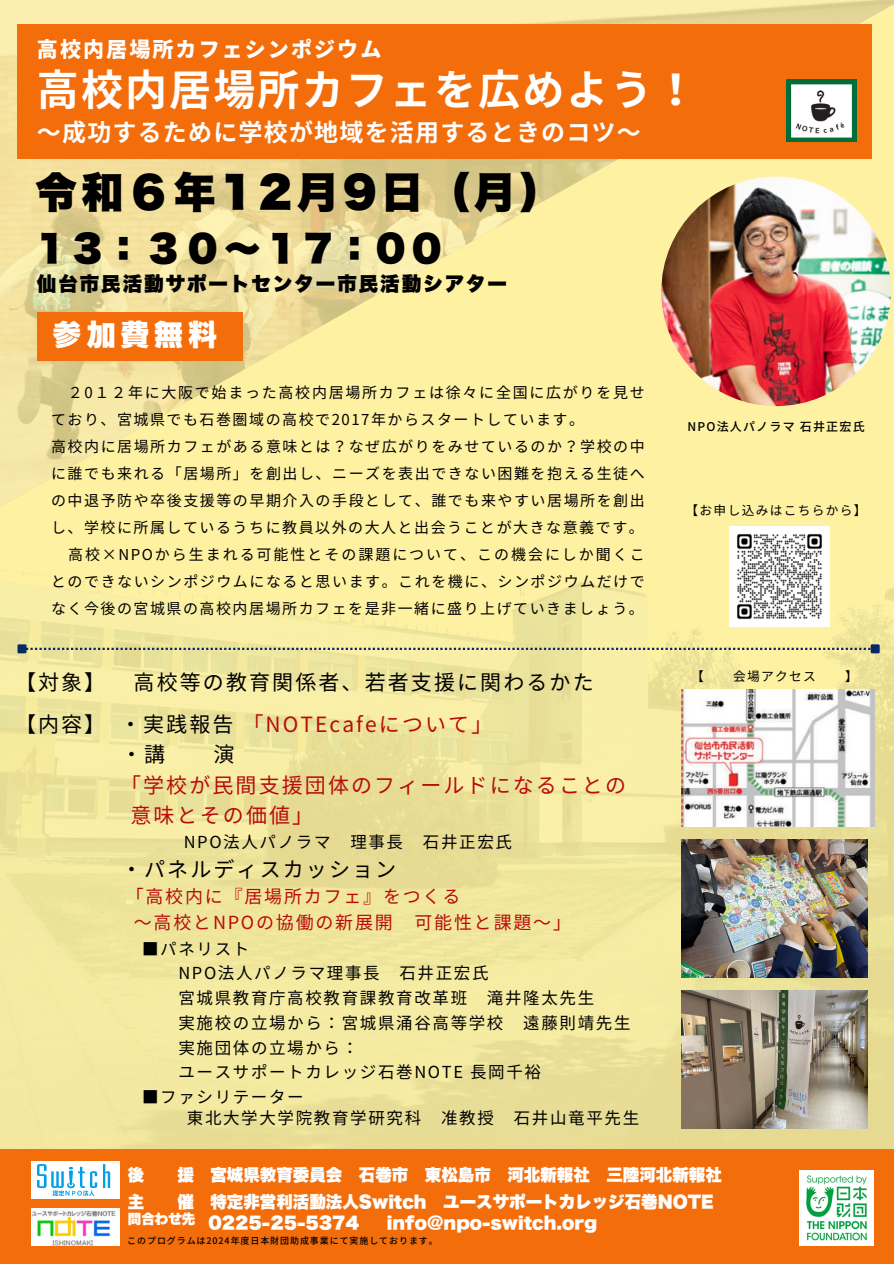
<style>
.page{position:relative;width:894px;height:1264px;background:#fff}
.page>*{position:absolute;margin:0;border:0;box-sizing:border-box;transform-origin:0 0}
.t1{font:700 42px "Noto Sans CJ Ksc";letter-spacing:.05em;color:#fff}
.t2{font:42px "Hira Kaku Std N W9";letter-spacing:.1em;color:#000}
.t3{font:36px "Hira Kaku Std N W9";letter-spacing:.1em;color:#000}
.t4{font:30.75px "Canva Rodin Pro N EB";letter-spacing:.1em;color:#fff}
.t5{font:700 24px "Noto Sans CJ Ksc";letter-spacing:.05em;color:#fff}
.t6{font:21px "Noto Sans JP";letter-spacing:.1em;color:#b80c0c}
.t7{font:21px "Noto Sans JP";letter-spacing:.1em;color:#000}
.t8{font:900 21px "Noto Sans JP";letter-spacing:.1em;color:#fff}
.t9{font:19.5px "Hira Kaku Std N W9";letter-spacing:.1em;color:#000}
.t10{font:18px "Noto Sans JP";letter-spacing:.1em;color:#b80c0c}
.t11{font:16.5px "Noto Sans JP";letter-spacing:.1em;color:#000}
.t12{font:16.5px "Hira Kaku Std N W9";color:#fff}
.t13{font:15px "Noto Sans JP";letter-spacing:.1em;color:#000}
.t14{font:15px "Noto Sans JP";letter-spacing:.13em;color:#000}
.t15{font:13.5px "Hira Kaku Std N W9";color:#fff}
.t16{font:12.75px "Noto Sans JP";letter-spacing:.1em;color:#000}
.t17{font:500 12px "Noto Sans JP";letter-spacing:.1em;color:#000}
.t18{font:500 9px "Noto Sans JP";letter-spacing:.1em;color:#000}
.s1{color:#000}
</style>
<div class="page">
<img style="left:0;top:0;width:893px;height:404px">
<img style="left:0;top:404px;width:893px;height:745px">
<div style="left:0;top:1149px;width:893px;height:114px;background:#f46d0b"></div>
<img style="left:681px;top:839px;width:186px;height:138px">
<img style="left:681px;top:990px;width:186px;height:138px">
<img style="left:661px;top:177px;width:229px;height:229px;border-radius:50%">
<div style="left:18px;top:24px;width:853px;height:135px;background:#f46d0b"></div>
<img style="left:681px;top:690px;width:192px;height:136px">
<svg style="left:27px;top:647px;width:843px;height:3px;background:#99a089"></svg>
<div style="left:19px;top:645px;width:6px;height:7px;background:#042964"></div>
<div style="left:18px;top:644px;width:9px;height:9px;border:2px solid #042964"></div>
<div style="left:871px;top:645px;width:7px;height:7px;background:#042964"></div>
<div style="left:870px;top:644px;width:9px;height:9px;border:2px solid #042964"></div>
<img style="left:31px;top:1208px;width:88px;height:37px">
<img style="left:799px;top:1170px;width:74px;height:74px">
<img style="left:729px;top:526px;width:100px;height:100px">
<svg style="left:786px;top:80px;width:70px;height:62px;background:#a8c4b6"></svg>
<div style="left:37px;top:312px;width:205px;height:49px;background:#f46d0b"></div>
<div style="left:31px;top:1161px;width:88px;height:37px;background:#fff"></div>
<svg style="left:37px;top:1164px;width:60px;height:31px"></svg>
<svg style="left:103px;top:1164px;width:7px;height:23px"></svg>
<p class="t8" style="left:37px;top:33px;width:346px">高校内居場所カフェシンポジウム</p>
<p class="t1" style="left:37px;top:56px;width:628px">高校内居場所カフェを広めよう！</p>
<p class="t5" style="left:37px;top:113px;width:603px">～成功するために学校が地域を活用するときのコツ～</p>
<p class="t2" style="left:35px;top:171px;width:528px">令和６年12月9日（月）</p>
<p class="t3" style="left:33px;top:230px;width:413px">１3：３０～１7：0０</p>
<p class="t9" style="left:37px;top:274px;width:471px">仙台市民活動サポートセンター市民活動シアター</p>
<h4 class="t4" style="left:52px;top:318px;width:168px">参加費無料</h4>
<p class="t13" style="left:68px;top:380px;width:578px">２0１２年に大阪で始まった高校内居場所カフェは徐々に全国に広がりを見せ</p>
<p class="t13" style="left:51px;top:407px;width:534px">ており、宮城県でも石巻圏域の高校で2017年からスタートしています。</p>
<p class="t13" style="left:51px;top:434px;width:595px">高校内に居場所カフェがある意味とは？なぜ広がりをみせているのか？学校の中</p>
<p class="t13" style="left:51px;top:461px;width:595px">に誰でも来れる「居場所」を創出し、ニーズを表出できない困難を抱える生徒へ</p>
<p class="t13" style="left:51px;top:488px;width:595px">の中退予防や卒後支援等の早期介入の手段として、誰でも来やすい居場所を創出</p>
<p class="t13" style="left:51px;top:515px;width:594px">し、学校に所属しているうちに教員以外の大人と出会うことが大きな意義です。</p>
<p class="t14" style="left:68px;top:542px;width:578px">高校×NPOから生まれる可能性とその課題について、この機会にしか聞くこ</p>
<p class="t13" style="left:51px;top:569px;width:595px">とのできないシンポジウムになると思います。これを機に、シンポジウムだけで</p>
<p class="t13" style="left:51px;top:596px;width:594px">なく今後の宮城県の高校内居場所カフェを是非一緒に盛り上げていきましょう。</p>
<h4 class="t7" style="left:15px;top:665px;width:92px">【対象】</h4>
<h4 class="t7" style="left:134px;top:665px;width:461px">高校等の教育関係者、若者支援に関わるかた</h4>
<p class="t6" style="left:15px;top:707px;width:479px"><span class="s1">【内容】 ・実践報告</span>「NOTEcafeについて」</p>
<h6 class="t7" style="left:121px;top:737px;width:46px">・講</h6>
<h6 class="t7" style="left:213px;top:737px;width:22px">演</h6>
<p class="t6" style="left:120px;top:768px;width:507px">「学校が民間支援団体のフィールドになることの</p>
<p class="t6" style="left:130px;top:798px;width:184px">意味とその価値」</p>
<p class="t11" style="left:184px;top:828px;width:219px">NPO法人パノラマ 理事長</p>
<p class="t11" style="left:423px;top:828px;width:89px">石井正宏氏</p>
<p class="t7" style="left:121px;top:852px;width:276px">・パネルディスカッション</p>
<h5 class="t10" style="left:126px;top:881px;width:336px">「高校内に『居場所カフェ』をつくる</h5>
<p class="t10" style="left:134px;top:907px;width:438px">～高校とNPOの協働の新展開 可能性と課題～」</p>
<p class="t11" style="left:142px;top:935px;width:109px">■パネリスト</p>
<p class="t11" style="left:178px;top:960px;width:201px">NPO法人パノラマ理事長</p>
<p class="t11" style="left:399px;top:960px;width:89px">石井正宏氏</p>
<p class="t11" style="left:178px;top:984px;width:415px">宮城県教育庁高校教育課教育改革班 滝井隆太先生</p>
<p class="t11" style="left:178px;top:1009px;width:451px">実施校の立場から：宮城県涌谷高等学校 遠藤則靖先生</p>
<p class="t11" style="left:178px;top:1034px;width:181px">実施団体の立場から：</p>
<p class="t11" style="left:178px;top:1059px;width:364px">ユースサポートカレッジ石巻NOTE 長岡千裕</p>
<p class="t11" style="left:142px;top:1083px;width:163px">■ファシリテーター</p>
<p class="t11" style="left:187px;top:1104px;width:452px">東北大学大学院教育学研究科 准教授 石井山竜平先生</p>
<p class="t17" style="left:687px;top:417px;width:177px">NPO法人パノラマ石井正宏氏</p>
<p class="t16" style="left:685px;top:500px;width:182px">【お申し込みはこちらから】</p>
<p class="t16" style="left:690px;top:666px;width:14px">【</p>
<p class="t16" style="left:732px;top:666px;width:84px">会場アクセス</p>
<p class="t16" style="left:844px;top:666px;width:14px">】</p>
<p class="t12" style="left:128px;top:1166px;width:18px">後</p>
<p class="t12" style="left:177px;top:1166px;width:546px">援 宮城県教育委員会 石巻市 東松島市 河北新報社 三陸河北新報社</p>
<p class="t12" style="left:128px;top:1193px;width:18px">主</p>
<p class="t12" style="left:177px;top:1193px;width:537px">催 特定非営利活動法人Switch ユースサポートカレッジ石巻NOTE</p>
<p class="t15" style="left:128px;top:1212px;width:69px">問合わせ先</p>
<p class="t12" style="left:208px;top:1214px;width:152px">0225-25-5374</p>
<p class="t12" style="left:387px;top:1214px;width:212px">info@npo-switch.org</p>
<p class="t18" style="left:127px;top:1233px;width:312px">このプログラムは2024年度日本財団助成事業にて実施しております。</p>
</div>
